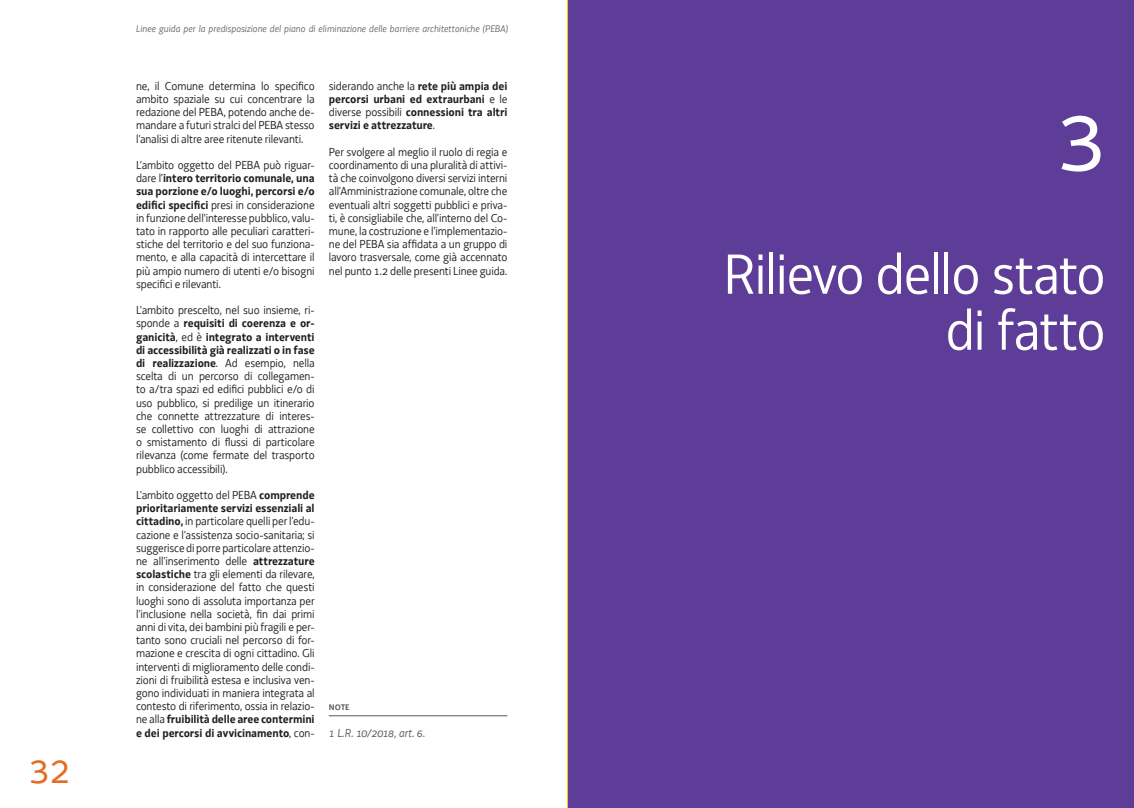
<style>
.page{position:relative;width:1134px;height:808px;background:#fff}
.page>*{position:absolute;margin:0;border:0;box-sizing:border-box;transform-origin:0 0}
.t1{font:100px "Decima WE";color:#fff}
.t2{font:59px/56px "Decima WE";letter-spacing:-.025em;color:#fff;text-align:right}
.t3{font:42px "Decima UNI01";color:#e56c25}
.t4{font:12px/13.2px "Decima WE";letter-spacing:-.01em;color:#231f20;text-align:justify}
.t5{font:700 12px/13.2px "Decima WE";letter-spacing:-.01em;color:#231f20;text-align:justify}
.t6{font:italic 12px "Decima WE";letter-spacing:-.02em;color:#57585a}
.t7{font:italic 10px "Decima WE";letter-spacing:.005em;color:#69696c}
.t8{font:700 8.4px "Decima WE";color:#57585a}
.s1{font-weight:700}
.s2{font-weight:400}
</style>
<div class="page">
<hr style="left:329px;top:716px;width:178px;height:1px;background:#57585a">
<div style="left:567px;top:0;width:567px;height:808px;background:#5e3d98"></div>
<h3 class="t3" style="left:28px;top:744px;width:43px">32</h3>
<p class="t7" style="left:136px;top:22px;width:373px">Linee guida per la predisposizione del piano di eliminazione delle barriere architettoniche (PEBA)</p>
<p class="t4" style="left:136px;top:79px;width:180px">ne, il Comune determina lo specifico ambito spaziale su cui concentrare la redazione del PEBA, potendo anche de&shy;mandare a futuri stralci del PEBA stesso l’analisi di altre aree ritenute rilevanti.</p>
<p class="t4" style="left:136px;top:158px;width:180px">L’ambito oggetto del PEBA può riguar&shy;dare l’<span class="s1">intero territorio comunale, una sua porzione e/o luoghi, percorsi e/o edifici specifici</span> presi in considerazione in funzione dell'interesse pubblico, valu&shy;tato in rapporto alle peculiari caratteri&shy;stiche del territorio e del suo funziona&shy;mento, e alla capacità di intercettare il più ampio numero di utenti e/o bisogni specifici e rilevanti.</p>
<p class="t4" style="left:136px;top:304px;width:180px">L’ambito prescelto, nel suo insieme, ri&shy;sponde a <span class="s1">requisiti di coerenza e or&shy;ganicità</span>, ed è <span class="s1">integrato a interventi di accessibilità già realizzati o in fase di realizzazione</span>. Ad esempio, nella scelta di un percorso di collegamen&shy;to a/tra spazi ed edifici pubblici e/o di uso pubblico, si predilige un itinerario che connette attrezzature di interes&shy;se collettivo con luoghi di attrazione o smistamento di flussi di particolare rilevanza (come fermate del trasporto pubblico accessibili).</p>
<p class="t4" style="left:136px;top:488px;width:180px">L’ambito oggetto del PEBA <span class="s1">comprende prioritariamente servizi essenziali al cittadino,</span> in particolare quelli per l’edu&shy;cazione e l’assistenza socio-sanitaria; si suggerisce di porre particolare attenzio&shy;ne all’inserimento delle <span class="s1">attrezzature scolastiche</span> tra gli elementi da rilevare, in considerazione del fatto che questi luoghi sono di assoluta importanza per l’inclusione nella società, fin dai primi anni di vita, dei bambini più fragili e per&shy;tanto sono cruciali nel percorso di for&shy;mazione e crescita di ogni cittadino. Gli interventi di miglioramento delle condi&shy;zioni di fruibilità estesa e inclusiva ven&shy;gono individuati in maniera integrata al contesto di riferimento, ossia in relazio&shy;ne alla <span class="s1">fruibilità delle aree contermini e dei percorsi di avvicinamento</span>, con-</p>
<p class="t5" style="left:329px;top:79px;width:180px"><span class="s2">siderando anche la</span> rete più ampia dei percorsi urbani ed extraurbani <span class="s2">e le diverse possibili</span> connessioni tra altri servizi e attrezzature<span class="s2">.</span></p>
<p class="t4" style="left:329px;top:145px;width:180px">Per svolgere al meglio il ruolo di regia e coordinamento di una pluralità di attivi&shy;tà che coinvolgono diversi servizi interni all’Amministrazione comunale, oltre che eventuali altri soggetti pubblici e priva&shy;ti, è consigliabile che, all’interno del Co&shy;mune, la costruzione e l’implementazio&shy;ne del PEBA sia affidata a un gruppo di lavoro trasversale, come già accennato nel punto 1.2 delle presenti Linee guida.</p>
<p class="t8" style="left:329px;top:702px;width:22px">NOTE</p>
<p class="t6" style="left:329px;top:725px;width:98px">1 L.R. 10/2018, art. 6.</p>
<h1 class="t1" style="left:1056px;top:78px;width:51px">3</h1>
<h2 class="t2" style="left:723px;top:247px;width:384px">Rilievo dello stato di fatto</h2>
</div>
